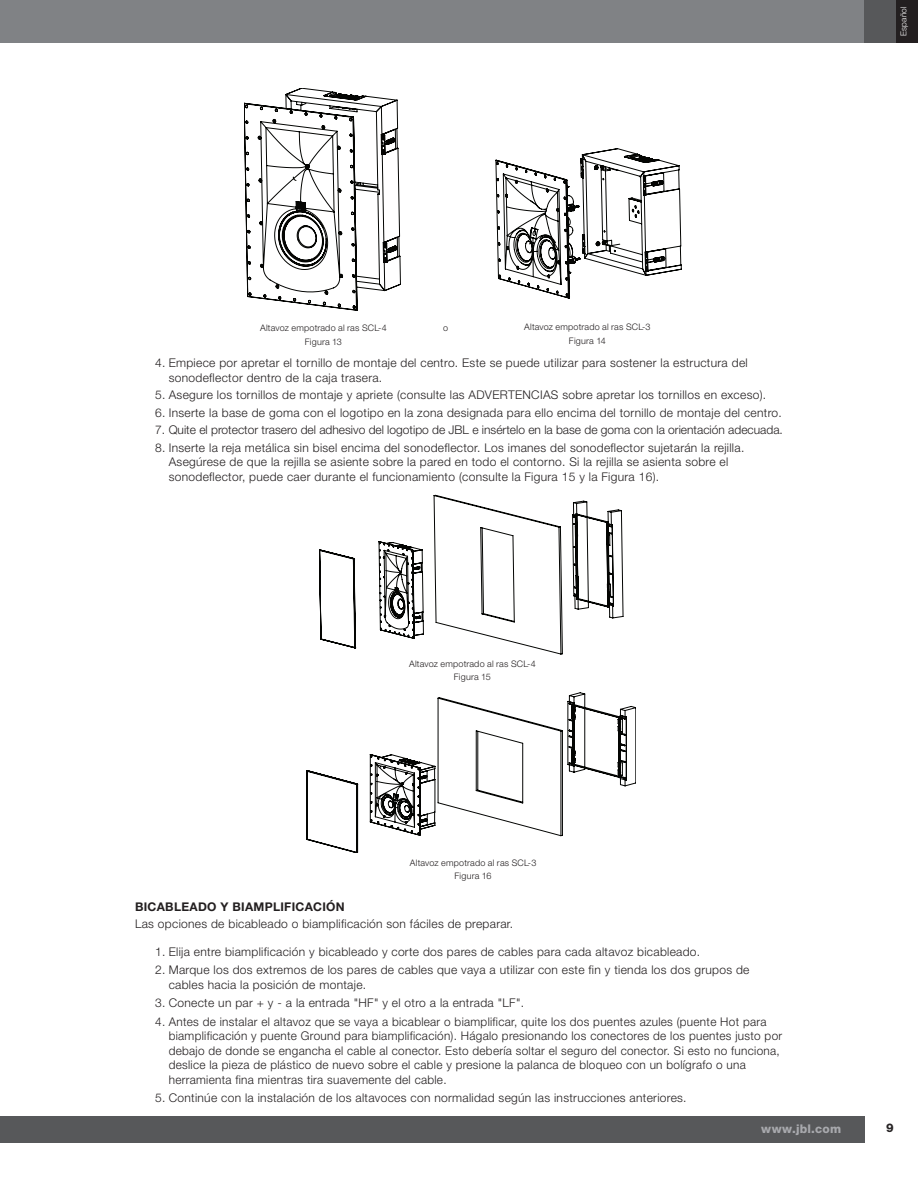
<style>
.page{position:relative;width:918px;height:1188px;background:#fff}
.page>*{position:absolute;margin:0;border:0;box-sizing:border-box;transform-origin:0 0}
.bullets{font:300 12px/14.4px "Helvetica Neue LT Pro";letter-spacing:.025em;color:#231f20}
.bullets-2{font:300 12px "Helvetica Neue LT Pro";color:#231f20}
.body{font:300 12px "Helvetica Neue LT Pro";letter-spacing:.025em;color:#231f20}
.Section_Head_Teir_2{font:700 12px "Helvetica Neue LT Pro";letter-spacing:.025em;color:#231f20}
.t1{font:800 12px "Helvetica Neue LT Pro";letter-spacing:.02em;color:#a8a9ad}
.t2{font:800 12px "Helvetica Neue LT Pro";color:#262324}
.t3{font:300 9px/13.5px "Helvetica Neue LT Pro";letter-spacing:.02em;color:#231f20;text-align:center}
.t4{font:300 8.25px "Helvetica Neue LT Pro";letter-spacing:.025em;color:#fff}
</style>
<div class="page">
<div style="left:0;top:1116px;width:864px;height:27px;background:#57585a"></div>
<div style="left:0;top:0;width:864px;height:43px;background:#808285"></div>
<div style="left:864px;top:0;width:54px;height:43px;background:#57585a"></div>
<div style="left:896px;top:0;width:22px;height:43px;background:#231f20"></div>
<svg style="left:244px;top:88px;width:157px;height:222px"></svg>
<svg style="left:496px;top:149px;width:185px;height:149px"></svg>
<svg style="left:319px;top:495px;width:304px;height:159px"></svg>
<svg style="left:307px;top:693px;width:329px;height:160px"></svg>
<p class="t3" style="left:260px;top:321px;width:128px">Altavoz empotrado al ras SCL-4<br>Figura 13</p>
<p class="t3" style="left:443px;top:321px;width:7px">o</p>
<p class="t3" style="left:524px;top:320px;width:128px">Altavoz empotrado al ras SCL-3<br>Figura 14</p>
<p class="bullets" style="left:169px;top:355px;width:581px;text-indent:-14px">4. Empiece por apretar el tornillo de montaje del centro. Este se puede utilizar para sostener la estructura del sonodeflector dentro de la caja trasera.</p>
<p class="bullets" style="left:155px;top:387px;width:613px">5. Asegure los tornillos de montaje y apriete (consulte las ADVERTENCIAS sobre apretar los tornillos en exceso).</p>
<p class="bullets" style="left:155px;top:405px;width:628px">6. Inserte la base de goma con el logotipo en la zona designada para ello encima del tornillo de montaje del centro.</p>
<p class="bullets-2" style="left:155px;top:423px;width:629px">7. Quite el protector trasero del adhesivo del logotipo de JBL e insértelo en la base de goma con la orientación adecuada.</p>
<p class="bullets" style="left:169px;top:440px;width:577px;text-indent:-14px">8. Inserte la reja metálica sin bisel encima del sonodeflector. Los imanes del sonodeflector sujetarán la rejilla.<br>Asegúrese de que la rejilla se asiente sobre la pared en todo el contorno. Si la rejilla se asienta sobre el sonodeflector, puede caer durante el funcionamiento (consulte la Figura 15 y la Figura 16).</p>
<p class="t3" style="left:409px;top:657px;width:128px">Altavoz empotrado al ras SCL-4<br>Figura 15</p>
<p class="t3" style="left:410px;top:856px;width:128px">Altavoz empotrado al ras SCL-3<br>Figura 16</p>
<p class="Section_Head_Teir_2" style="left:135px;top:899px;width:211px">BICABLEADO Y BIAMPLIFICACIÓN</p>
<p class="body" style="left:135px;top:916px;width:380px">Las opciones de bicableado o biamplificación son fáciles de preparar.</p>
<p class="bullets" style="left:155px;top:944px;width:547px">1. Elija entre biamplificación y bicableado y corte dos pares de cables para cada altavoz bicableado.</p>
<p class="bullets" style="left:169px;top:963px;width:582px;text-indent:-14px">2. Marque los dos extremos de los pares de cables que vaya a utilizar con este fin y tienda los dos grupos de cables hacia la posición de montaje.</p>
<p class="bullets" style="left:155px;top:996px;width:370px">3. Conecte un par + y - a la entrada "HF" y el otro a la entrada "LF".</p>
<p class="bullets" style="left:169px;top:1014px;width:615px;text-indent:-14px">4. Antes de instalar el altavoz que se vaya a bicablear o biamplificar, quite los dos puentes azules (puente Hot para biamplificación y puente Ground para biamplificación). Hágalo presionando los conectores de los puentes justo por debajo de donde se engancha el cable al conector. Esto debería soltar el seguro del conector. Si esto no funciona, deslice la pieza de plástico de nuevo sobre el cable y presione la palanca de bloqueo con un bolígrafo o una herramienta fina mientras tira suavemente del cable.</p>
<p class="bullets" style="left:155px;top:1091px;width:533px">5. Continúe con la instalación de los altavoces con normalidad según las instrucciones anteriores.</p>
<p class="t4" style="left:898px;top:36px;width:31px;rotate:-90deg">Español</p>
<p class="t1" style="left:761px;top:1122px;width:81px">www.jbl.com</p>
<p class="t2" style="left:886px;top:1120px;width:9px">9</p>
</div>
